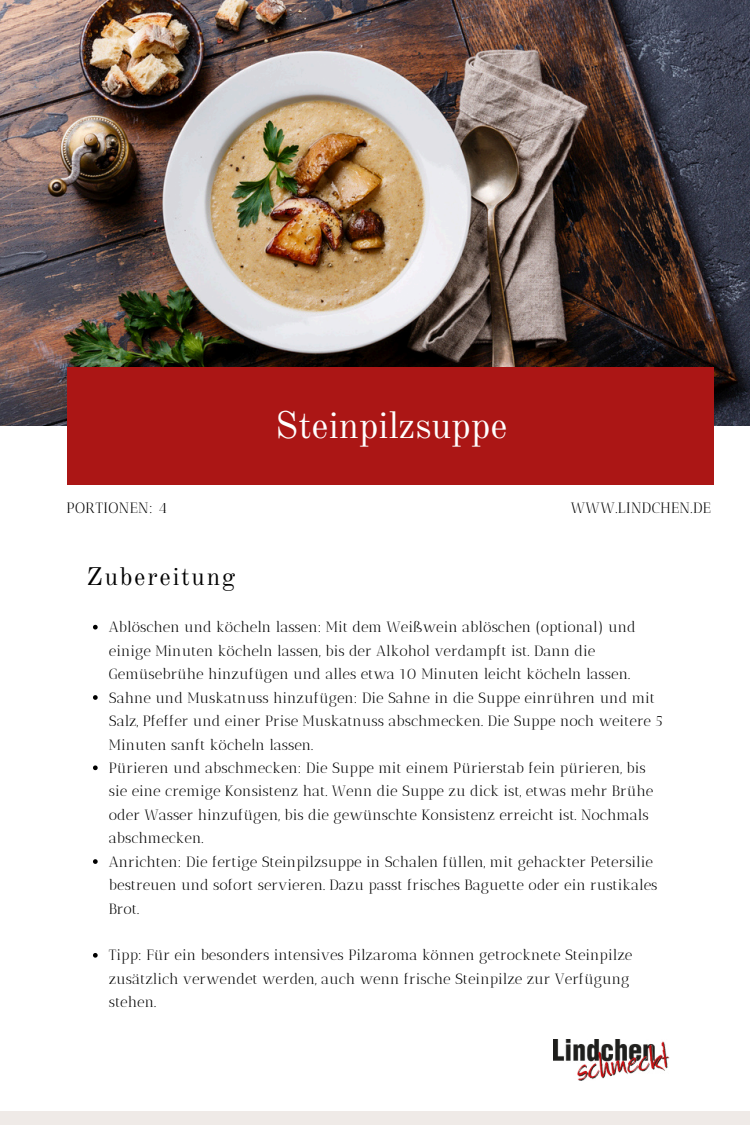
<style>
.page{position:relative;width:750px;height:1125px;background:#fff}
.page>*{position:absolute;margin:0;border:0;box-sizing:border-box;transform-origin:0 0}
.t1{font:37.5px "Old Standard";color:#fff}
.t2{font:25px "Old Standard";letter-spacing:.07em;color:#000}
.t3{font:15px "Antic Didone";letter-spacing:.025em;color:#000}
.t4{font:14.88px/23.4px "Antic Didone";color:#000}
</style>
<div class="page">
<div style="left:0;top:1111px;width:750px;height:14px;background:#efeae7"></div>
<img style="left:0;top:0;width:750px;height:426px">
<div style="left:67px;top:367px;width:647px;height:117px;background:#ab1615"></div>
<img style="left:554px;top:1040px;width:115px;height:40px">
<svg style="left:93px;top:625px;width:5px;height:5px"></svg>
<svg style="left:93px;top:695px;width:5px;height:5px"></svg>
<svg style="left:93px;top:765px;width:5px;height:5px"></svg>
<svg style="left:93px;top:859px;width:5px;height:5px"></svg>
<svg style="left:93px;top:953px;width:5px;height:5px"></svg>
<h1 class="t1" style="left:275px;top:402px;width:234px">Steinpilzsuppe</h1>
<p class="t3" style="left:67px;top:499px;width:102px">PORTIONEN: 4</p>
<p class="t3" style="left:571px;top:499px;width:142px">WWW.LINDCHEN.DE</p>
<h2 class="t2" style="left:87px;top:561px;width:150px">Zubereitung</h2>
<p class="t4" style="left:109px;top:616px;width:555px">Ablöschen und köcheln lassen: Mit dem Weißwein ablöschen (optional) und einige Minuten köcheln lassen, bis der Alkohol verdampft ist. Dann die Gemüsebrühe hinzufügen und alles etwa 10 Minuten leicht köcheln lassen.<br>Sahne und Muskatnuss hinzufügen: Die Sahne in die Suppe einrühren und mit Salz, Pfeffer und einer Prise Muskatnuss abschmecken. Die Suppe noch weitere 5<br>Minuten sanft köcheln lassen.<br>Pürieren und abschmecken: Die Suppe mit einem Pürierstab fein pürieren, bis sie eine cremige Konsistenz hat. Wenn die Suppe zu dick ist, etwas mehr Brühe oder Wasser hinzufügen, bis die gewünschte Konsistenz erreicht ist. Nochmals abschmecken.<br>Anrichten: Die fertige Steinpilzsuppe in Schalen füllen, mit gehackter Petersilie bestreuen und sofort servieren. Dazu passt frisches Baguette oder ein rustikales Brot.</p>
<p class="t4" style="left:109px;top:944px;width:525px">Tipp: Für ein besonders intensives Pilzaroma können getrocknete Steinpilze zusätzlich verwendet werden, auch wenn frische Steinpilze zur Verfügung stehen.</p>
</div>
